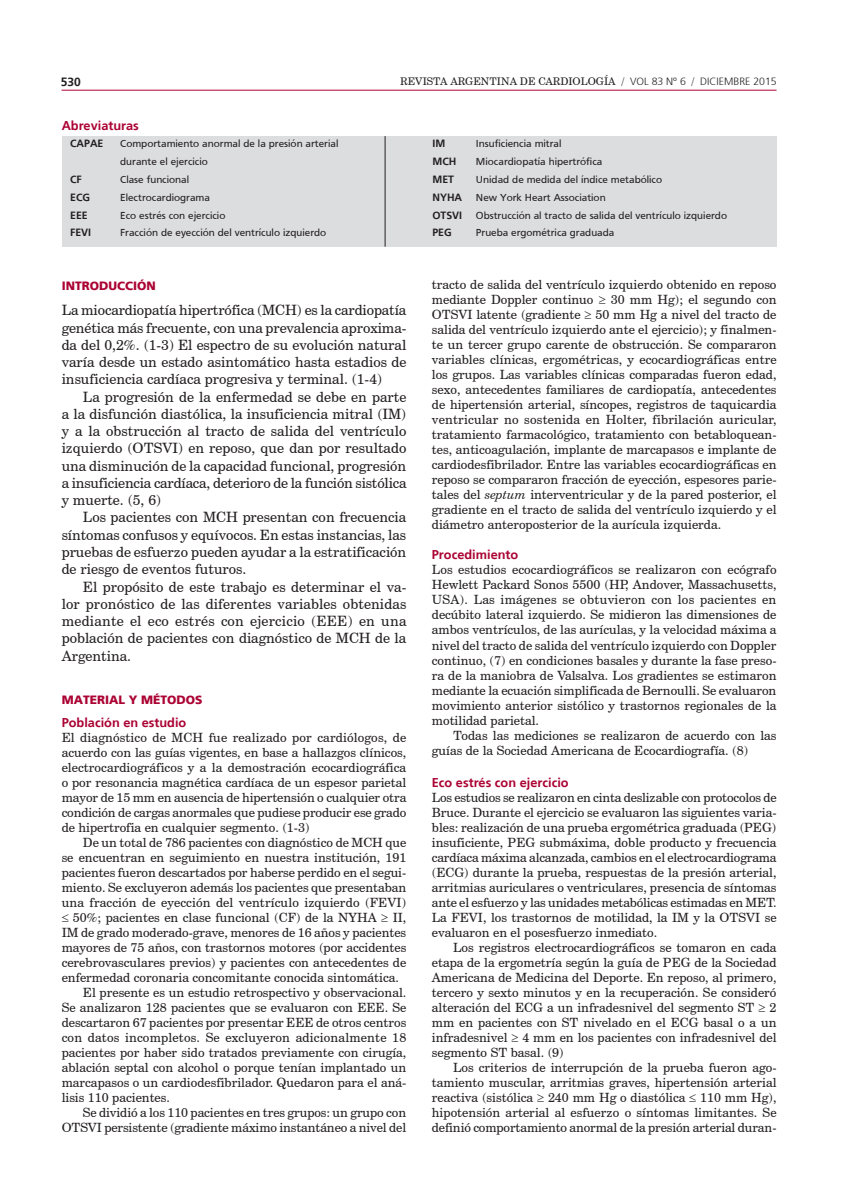
<style>
.page{position:relative;width:851px;height:1191px;background:#fff}
.page>*{position:absolute;margin:0;border:0;box-sizing:border-box;transform-origin:0 0}
.texto{font:14.25px/17.2px "Century Schoolbook BT";color:#231f20;text-align:justify}
.texto1{font:14.25px/17.2px "Century Schoolbook BT";color:#231f20;text-align:justify}
.texto2{font:12.75px/15px "Century Schoolbook BT";color:#231f20;text-align:justify}
.texto3{font:12.75px/15px "Century Schoolbook BT";color:#231f20;text-align:justify}
.subtit2n{font:700 12.75px "Frutiger";color:#ab0333}
.subtit{font:900 12px "Frutiger";color:#ab0333}
.t1{font:700 12px "Frutiger";color:#231f20}
.abreviat{font:10.5px "Frutiger";color:#231f20}
.texto-2{font:10.5px "Century Schoolbook BT";color:#231f20}
.abreviat-2{font:700 10.5px "Frutiger";color:#231f20}
.s1{font-family:"Frutiger";font-weight:300}
.s2{font-style:italic}
</style>
<div class="page">
<hr style="left:62px;top:90px;width:714px;height:1px;background:#ab0333">
<div style="left:62px;top:136px;width:714px;height:111px;background:#dcdddf"></div>
<hr style="left:384px;top:136px;width:1px;height:111px;background:#231f20">
<p class="t1" style="left:61px;top:75px;width:22px">530</p>
<p class="texto-2" style="left:400px;top:75px;width:378px">REVISTA ARGENTINA DE CARDIOLOGÍA / <span class="s1">VOL 83 Nº 6</span> / <span class="s1">DICIEMBRE 2015</span></p>
<p class="subtit2n" style="left:62px;top:118px;width:79px">Abreviaturas</p>
<p class="abreviat-2" style="left:70px;top:138px;width:35px">CAPAE</p>
<p class="abreviat" style="left:120px;top:138px;width:220px">Comportamiento anormal de la presión arterial</p>
<p class="abreviat-2" style="left:432px;top:138px;width:14px">IM</p>
<p class="abreviat" style="left:476px;top:138px;width:87px">Insuficiencia mitral</p>
<p class="abreviat" style="left:120px;top:156px;width:89px">durante el ejercicio</p>
<p class="abreviat-2" style="left:432px;top:155px;width:25px">MCH</p>
<p class="abreviat" style="left:476px;top:156px;width:128px">Miocardiopatía hipertrófica</p>
<p class="abreviat-2" style="left:70px;top:173px;width:13px">CF</p>
<p class="abreviat" style="left:120px;top:173px;width:70px">Clase funcional</p>
<p class="abreviat-2" style="left:432px;top:173px;width:23px">MET</p>
<p class="abreviat" style="left:476px;top:173px;width:188px">Unidad de medida del índice metabólico</p>
<p class="abreviat-2" style="left:70px;top:191px;width:21px">ECG</p>
<p class="abreviat" style="left:120px;top:191px;width:91px">Electrocardiograma</p>
<p class="abreviat-2" style="left:432px;top:191px;width:31px">NYHA</p>
<p class="abreviat" style="left:476px;top:191px;width:131px">New York Heart Association</p>
<p class="abreviat-2" style="left:70px;top:209px;width:19px">EEE</p>
<p class="abreviat" style="left:120px;top:209px;width:107px">Eco estrés con ejercicio</p>
<p class="abreviat-2" style="left:432px;top:209px;width:31px">OTSVI</p>
<p class="abreviat" style="left:476px;top:209px;width:252px">Obstrucción al tracto de salida del ventrículo izquierdo</p>
<p class="abreviat-2" style="left:70px;top:226px;width:23px">FEVI</p>
<p class="abreviat" style="left:120px;top:227px;width:207px">Fracción de eyección del ventrículo izquierdo</p>
<p class="abreviat-2" style="left:432px;top:226px;width:21px">PEG</p>
<p class="abreviat" style="left:476px;top:227px;width:140px">Prueba ergométrica graduada</p>
<p class="subtit" style="left:62px;top:278px;width:96px">INTRODUCCIÓN</p>
<p class="texto1" style="left:62px;top:301px;width:346px">La miocardiopatía hipertrófica (MCH) es la cardiopatía genética más frecuente, con una prevalencia aproxima&shy;da del 0,2%. (1-3) El espectro de su evolución natural varía desde un estado asintomático hasta estadios de insuficiencia cardíaca progresiva y terminal. (1-4)</p>
<p class="texto" style="left:62px;top:388px;width:346px;text-indent:21px">La progresión de la enfermedad se debe en parte a la disfunción diastólica, la insuficiencia mitral (IM) y a la obstrucción al tracto de salida del ventrículo izquierdo (OTSVI) en reposo, que dan por resultado una disminución de la capacidad funcional, progresión a insuficiencia cardíaca, deterioro de la función sistólica y muerte. (5, 6)</p>
<p class="texto" style="left:62px;top:508px;width:346px;text-indent:21px">Los pacientes con MCH presentan con frecuencia síntomas confusos y equívocos. En estas instancias, las pruebas de esfuerzo pueden ayudar a la estratificación de riesgo de eventos futuros.</p>
<p class="texto" style="left:62px;top:577px;width:346px;text-indent:21px">El propósito de este trabajo es determinar el va&shy;lor pronóstico de las diferentes variables obtenidas mediante el eco estrés con ejercicio (EEE) en una población de pacientes con diagnóstico de MCH de la Argentina.</p>
<p class="subtit" style="left:62px;top:692px;width:142px">MATERIAL Y MÉTODOS</p>
<p class="subtit2n" style="left:62px;top:715px;width:126px">Población en estudio</p>
<p class="texto3" style="left:62px;top:730px;width:346px">El diagnóstico de MCH fue realizado por cardiólogos, de acuerdo con las guías vigentes, en base a hallazgos clínicos, electrocardiográficos y a la demostración ecocardiográfica o por resonancia magnética cardíaca de un espesor parietal mayor de 15 mm en ausencia de hipertensión o cualquier otra condición de cargas anormales que pudiese producir ese grado de hipertrofia en cualquier segmento. (1-3)</p>
<p class="texto2" style="left:62px;top:835px;width:346px;text-indent:21px">De un total de 786 pacientes con diagnóstico de MCH que se encuentran en seguimiento en nuestra institución, 191 pacientes fueron descartados por haberse perdido en el segui&shy;miento. Se excluyeron además los pacientes que presentaban una fracción de eyección del ventrículo izquierdo (FEVI) ≤ 50%; pacientes en clase funcional (CF) de la NYHA ≥ II, IM de grado moderado-grave, menores de 16 años y pacientes mayores de 75 años, con trastornos motores (por accidentes cerebrovasculares previos) y pacientes con antecedentes de enfermedad coronaria concomitante conocida sintomática.</p>
<p class="texto2" style="left:62px;top:985px;width:346px;text-indent:21px">El presente es un estudio retrospectivo y observacional.<br>Se analizaron 128 pacientes que se evaluaron con EEE. Se descartaron 67 pacientes por presentar EEE de otros centros con datos incompletos. Se excluyeron adicionalmente 18 pacientes por haber sido tratados previamente con cirugía, ablación septal con alcohol o porque tenían implantado un marcapasos o un cardiodesfibrilador. Quedaron para el aná&shy;lisis 110 pacientes.</p>
<p class="texto2" style="left:62px;top:1105px;width:346px;text-align:right">Se dividió a los 110 pacientes en tres grupos: un grupo con<br>OTSVI persistente (gradiente máximo instantáneo a nivel del</p>
<p class="texto2" style="left:432px;top:277px;width:346px">tracto de salida del ventrículo izquierdo obtenido en reposo mediante Doppler continuo ≥ 30 mm Hg); el segundo con OTSVI latente (gradiente ≥ 50 mm Hg a nivel del tracto de salida del ventrículo izquierdo ante el ejercicio); y finalmen&shy;te un tercer grupo carente de obstrucción. Se compararon variables clínicas, ergométricas, y ecocardiográficas entre los grupos. Las variables clínicas comparadas fueron edad, sexo, antecedentes familiares de cardiopatía, antecedentes de hipertensión arterial, síncopes, registros de taquicardia ventricular no sostenida en Holter, fibrilación auricular, tratamiento farmacológico, tratamiento con betabloquean&shy;tes, anticoagulación, implante de marcapasos e implante de cardiodesfibrilador. Entre las variables ecocardiográficas en reposo se compararon fracción de eyección, espesores parie&shy;tales del <span class="s2">septum</span> interventricular y de la pared posterior, el gradiente en el tracto de salida del ventrículo izquierdo y el diámetro anteroposterior de la aurícula izquierda.</p>
<p class="subtit2n" style="left:432px;top:547px;width:88px">Procedimiento</p>
<p class="texto3" style="left:432px;top:562px;width:346px">Los estudios ecocardiográficos se realizaron con ecógrafo Hewlett Packard Sonos 5500 (HP, Andover, Massachusetts, USA). Las imágenes se obtuvieron con los pacientes en decúbito lateral izquierdo. Se midieron las dimensiones de ambos ventrículos, de las aurículas, y la velocidad máxima a nivel del tracto de salida del ventrículo izquierdo con Doppler continuo, (7) en condiciones basales y durante la fase preso&shy;ra de la maniobra de Valsalva. Los gradientes se estimaron mediante la ecuación simplificada de Bernoulli. Se evaluaron movimiento anterior sistólico y trastornos regionales de la motilidad parietal.</p>
<p class="texto2" style="left:432px;top:727px;width:346px;text-indent:21px">Todas las mediciones se realizaron de acuerdo con las guías de la Sociedad Americana de Ecocardiografía. (8)</p>
<p class="subtit2n" style="left:432px;top:775px;width:138px">Eco estrés con ejercicio</p>
<p class="texto3" style="left:432px;top:789px;width:346px">Los estudios se realizaron en cinta deslizable con protocolos de Bruce. Durante el ejercicio se evaluaron las siguientes varia&shy;bles: realización de una prueba ergométrica graduada (PEG) insuficiente, PEG submáxima, doble producto y frecuencia cardíaca máxima alcanzada, cambios en el electrocardiograma (ECG) durante la prueba, respuestas de la presión arterial, arritmias auriculares o ventriculares, presencia de síntomas ante el esfuerzo y las unidades metabólicas estimadas en MET.<br>La FEVI, los trastornos de motilidad, la IM y la OTSVI se evaluaron en el posesfuerzo inmediato.</p>
<p class="texto2" style="left:432px;top:939px;width:346px;text-indent:21px">Los registros electrocardiográficos se tomaron en cada etapa de la ergometría según la guía de PEG de la Sociedad Americana de Medicina del Deporte. En reposo, al primero, tercero y sexto minutos y en la recuperación. Se consideró alteración del ECG a un infradesnivel del segmento ST ≥ 2 mm en pacientes con ST nivelado en el ECG basal o a un infradesnivel ≥ 4 mm en los pacientes con infradesnivel del segmento ST basal. (9)</p>
<p class="texto2" style="left:432px;top:1059px;width:346px;text-indent:21px">Los criterios de interrupción de la prueba fueron ago&shy;tamiento muscular, arritmias graves, hipertensión arterial reactiva (sistólica ≥ 240 mm Hg o diastólica ≤ 110 mm Hg), hipotensión arterial al esfuerzo o síntomas limitantes. Se definió comportamiento anormal de la presión arterial duran-</p>
</div>
